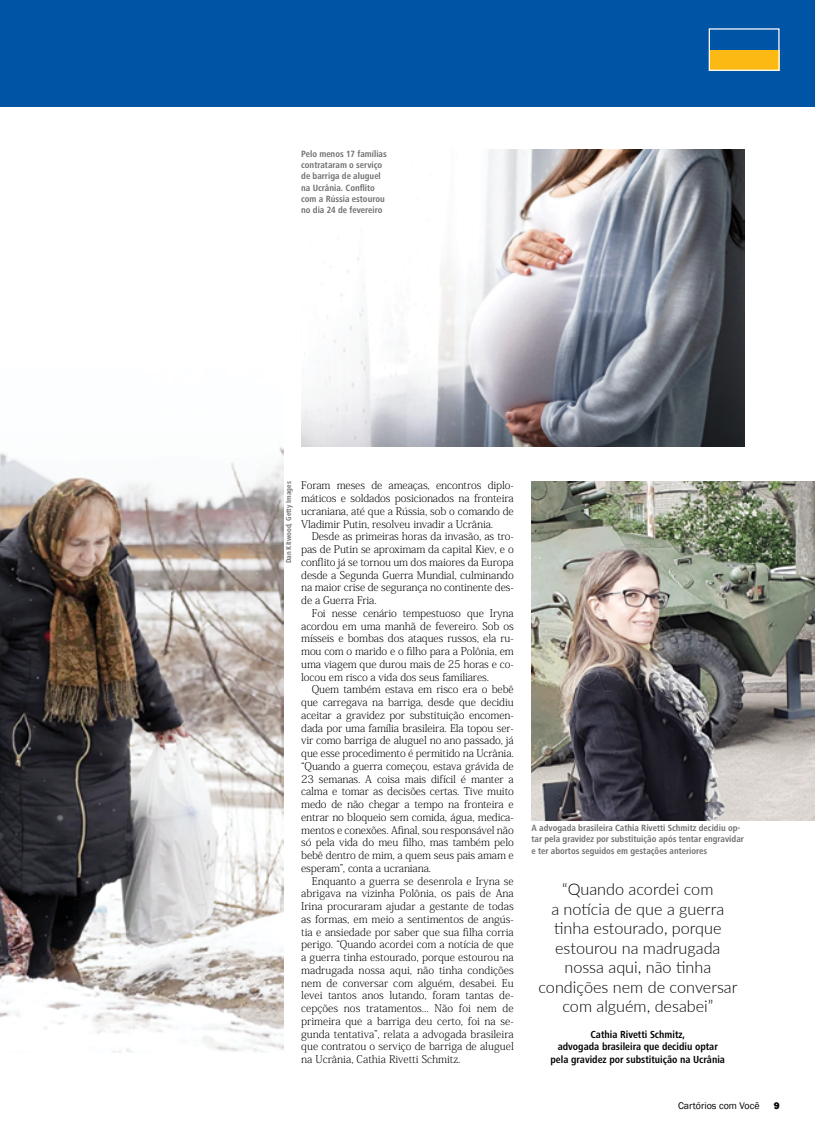
<style>
.page{position:relative;width:815px;height:1134px;background:#fff}
.page>*{position:absolute;margin:0;border:0;box-sizing:border-box;transform-origin:0 0}
.t1{font:300 16.25px/19.5px "Lato";color:#000;text-align:center}
.t2{font:200 10.62px/12.8px "Koz Min Pro";letter-spacing:-.01em;color:#000;text-align:justify}
.t3{font:700 condensed 10.62px/12.8px "Frutiger Next LT";color:#000;text-align:center}
.t4{font:10px "Franklin Gothic";color:#000}
.t5{font:800 10px "Franklin Gothic";color:#000}
.t6{font:700 condensed 9.38px/11.2px "Frutiger Next LT";color:#6d6e71}
.t7{font:700 condensed 7.5px "Frutiger Next LT";color:#6d6e71}
</style>
<div class="page">
<img style="left:301px;top:150px;width:443px;height:296px">
<img style="left:0;top:447px;width:283px;height:605px">
<div style="left:0;top:0;width:815px;height:106px;background:#0054a6"></div>
<img style="left:531px;top:481px;width:284px;height:339px">
<div style="left:709px;top:50px;width:70px;height:20px;background:#fdb913"></div>
<div style="left:709px;top:28px;width:71px;height:43px;border:1px solid #fff"></div>
<p class="t6" style="left:301px;top:148px;width:87px">Pelo menos 17 famílias contrataram o serviço de barriga de aluguel na Ucrânia. Conflito com a Rússia estourou no dia 24 de fevereiro</p>
<p class="t7" style="left:284px;top:563px;width:83px;rotate:-90deg">Dan Kitwood, Getty Images</p>
<p class="t2" style="left:301px;top:479px;width:214px">Foram meses de ameaças, encontros diplo&shy;máticos e soldados posicionados na fronteira ucraniana, até que a Rússia, sob o comando de Vladimir Putin, resolveu invadir a Ucrânia.</p>
<p class="t2" style="left:301px;top:530px;width:214px;text-indent:11px">Desde as primeiras horas da invasão, as tro&shy;pas de Putin se aproximam da capital Kiev, e o conflito já se tornou um dos maiores da Europa desde a Segunda Guerra Mundial, culminando na maior crise de segurança no continente des&shy;de a Guerra Fria.</p>
<p class="t2" style="left:301px;top:606px;width:214px;text-indent:11px">Foi nesse cenário tempestuoso que Iryna acordou em uma manhã de fevereiro. Sob os mísseis e bombas dos ataques russos, ela ru&shy;mou com o marido e o filho para a Polônia, em uma viagem que durou mais de 25 horas e co&shy;locou em risco a vida dos seus familiares.</p>
<p class="t2" style="left:301px;top:683px;width:214px;text-indent:11px">Quem também estava em risco era o bebê que carregava na barriga, desde que decidiu aceitar a gravidez por substituição encomen&shy;dada por uma família brasileira. Ela topou ser&shy;vir como barriga de aluguel no ano passado, já que esse procedimento é permitido na Ucrânia. “Quando a guerra começou, estava grávida de 23 semanas. A coisa mais difícil é manter a calma e tomar as decisões certas. Tive muito medo de não chegar a tempo na fronteira e entrar no bloqueio sem comida, água, medica&shy;mentos e conexões. Afinal, sou responsável não só pela vida do meu filho, mas também pelo bebê dentro de mim, a quem seus pais amam e esperam”, conta a ucraniana.</p>
<p class="t2" style="left:301px;top:874px;width:214px;text-indent:11px">Enquanto a guerra se desenrola e Iryna se abrigava na vizinha Polônia, os pais de Ana Irina procuraram ajudar a gestante de todas as formas, em meio a sentimentos de angús&shy;tia e ansiedade por saber que sua filha corria perigo. “Quando acordei com a notícia de que a guerra tinha estourado, porque estourou na madrugada nossa aqui, não tinha condições nem de conversar com alguém, desabei. Eu levei tantos anos lutando, foram tantas de&shy;cepções nos tratamentos... Não foi nem de primeira que a barriga deu certo, foi na se&shy;gunda tentativa”, relata a advogada brasileira que contratou o serviço de barriga de aluguel na Ucrânia, Cathia Rivetti Schmitz.</p>
<p class="t6" style="left:531px;top:822px;width:214px">A advogada brasileira Cathia Rivetti Schmitz decidiu op&shy;tar pela gravidez por substituição após tentar engravidar e ter abortos seguidos em gestações anteriores</p>
<h1 class="t1" style="left:538px;top:879px;width:201px">“Quando acordei com<br>a notícia de que a guerra tinha estourado, porque estourou na madrugada nossa aqui, não tinha condições nem de conversar com alguém, desabei”</h1>
<p class="t3" style="left:551px;top:1028px;width:176px">Cathia Rivetti Schmitz,<br>advogada brasileira que decidiu optar pela gravidez por substituição na Ucrânia</p>
<p class="t4" style="left:678px;top:1099px;width:83px">Cartórios com Você</p>
<p class="t5" style="left:774px;top:1099px;width:7px">9</p>
</div>
